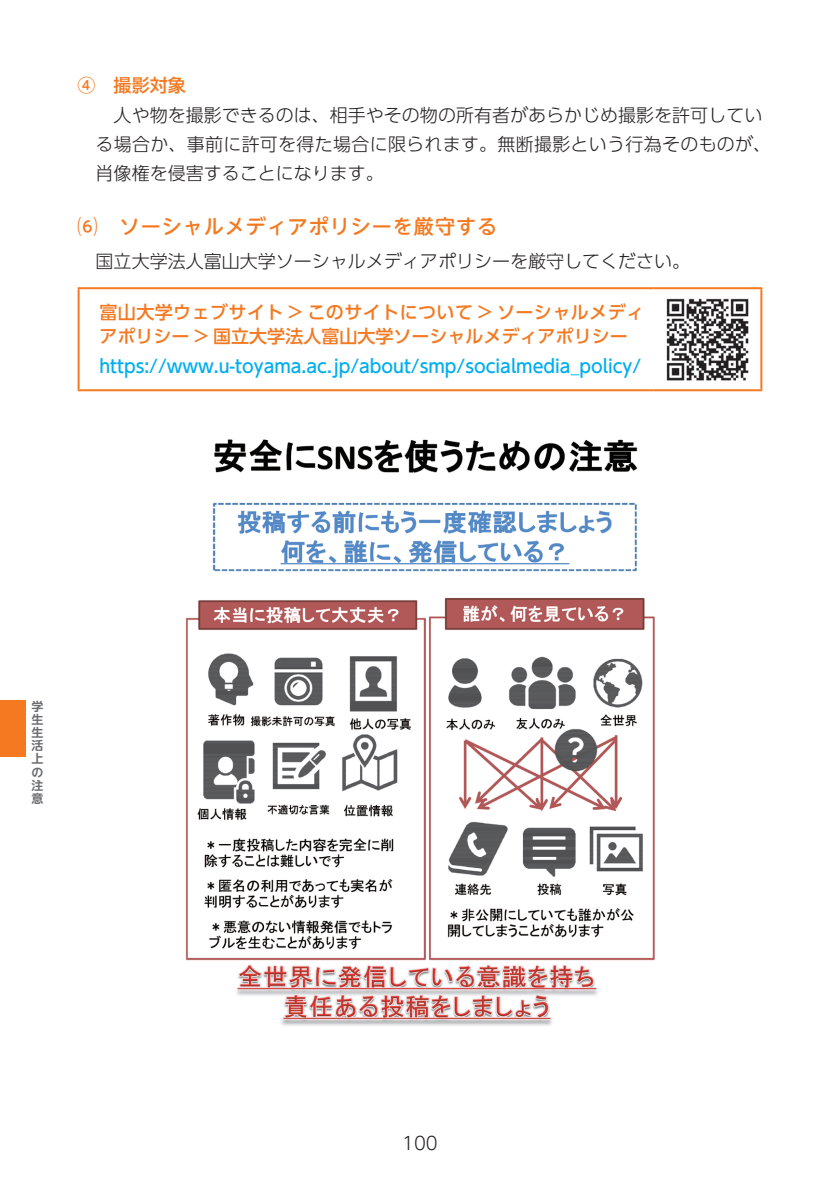
<style>
.page{position:relative;width:840px;height:1191px;background:#fff}
.page>*{position:absolute;margin:0;border:0;box-sizing:border-box;transform-origin:0 0}
.t1{font:500 20px "UD Shin M Go Pr 6";letter-spacing:.05em;color:#f47921}
.t2{font:300 18px/29px "UD Shin Go Pro";color:#231f20}
.t3{font:500 18px/24px "UD Shin Go Pro";color:#f47921}
.t4{font:500 18px "UD Shin Go Pro";color:#00aeef}
.t5{font:300 18px "UD Shin Go Pr 6";color:#231f20}
.t6{font:700 12px/13.2px "UD Shin M Go Pr 6 De";color:#6c6d70;text-align:justify}
</style>
<div class="page">
<div style="left:0;top:700px;width:26px;height:56px;background:#f47921"></div>
<hr style="left:78px;top:287px;width:575px;height:2px;background:#f47921">
<hr style="left:78px;top:289px;width:2px;height:100px;background:#f47921">
<hr style="left:653px;top:287px;width:109px;height:2px;background:#f47921">
<hr style="left:760px;top:289px;width:2px;height:100px;background:#f47921">
<hr style="left:78px;top:389px;width:575px;height:2px;background:#f47921">
<hr style="left:653px;top:389px;width:109px;height:2px;background:#f47921">
<img style="left:666px;top:298px;width:83px;height:83px">
<img style="left:185px;top:439px;width:470px;height:587px">
<p class="t3" style="left:78px;top:73px;width:110px">④　撮影対象</p>
<p class="t2" style="left:96px;top:100px;width:676px">　人や物を撮影できるのは、相手やその物の所有者があらかじめ撮影を許可している場合か、事前に許可を得た場合に限られます。無断撮影という行為そのものが、肖像権を侵害することになります。</p>
<p class="t1" style="left:78px;top:209px;width:420px">⑹　ソーシャルメディアポリシーを厳守する</p>
<p class="t2" style="left:96px;top:246px;width:596px">国立大学法人富山大学ソーシャルメディアポリシーを厳守してください。</p>
<p class="t3" style="left:99px;top:300px;width:546px">富山大学ウェブサイト &gt; このサイトについて &gt; ソーシャルメディアポリシー &gt; 国立大学法人富山大学ソーシャルメディアポリシー</p>
<p class="t4" style="left:99px;top:352px;width:543px">https://www.u-toyama.ac.jp/about/smp/socialmedia_policy/</p>
<p class="t6" style="left:31px;top:698px;width:13px">学生生活上の注意</p>
<p class="t5" style="left:402px;top:1128px;width:37px">100</p>
</div>
